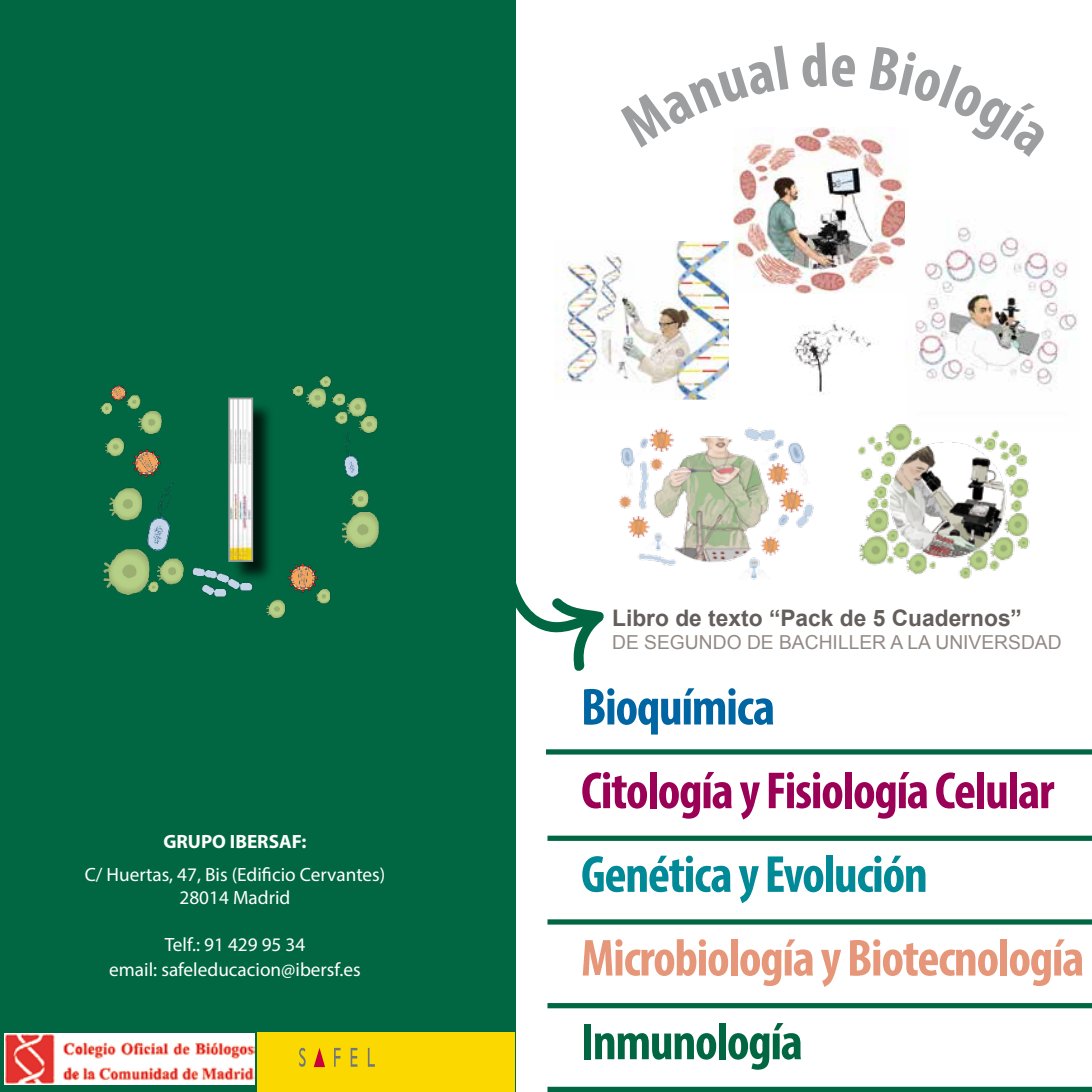
<style>
.page{position:relative;width:1092px;height:1092px;background:#fff}
.page>*{position:absolute;margin:0;border:0;box-sizing:border-box;transform-origin:0 0}
.t1{font:700 condensed 52.5px "Myriad Pro";letter-spacing:-.025em;color:#9b0057}
.t2{font:700 condensed 52.5px "Myriad Pro";letter-spacing:-.025em;color:#e69679}
.t3{font:700 condensed 52.5px "Myriad Pro";letter-spacing:-.025em;color:#008996}
.t4{font:700 condensed 52.5px "Myriad Pro";letter-spacing:-.025em;color:#006742}
.t5{font:700 condensed 52.5px "Myriad Pro";letter-spacing:-.025em;color:#0065a3}
.t6{font:700 22.75px "Arial";color:#645e5c}
.t7{font:19.25px/23.1px "Myriad Pro";color:#fff;text-align:center}
.t8{font:19.25px "Arial";color:#938a85}
.t9{font:700 19.25px "Myriad Pro";color:#fff}
</style>
<div class="page">
<svg style="left:515px;top:536px;width:85px;height:137px"></svg>
<div style="left:0;top:0;width:515px;height:1091px;background:#006742"></div>
<img style="left:100px;top:376px;width:279px;height:243px">
<img style="left:554px;top:242px;width:174px;height:141px">
<img style="left:733px;top:127px;width:173px;height:167px">
<img style="left:905px;top:199px;width:173px;height:187px">
<img style="left:600px;top:308px;width:214px;height:314px">
<img style="left:858px;top:424px;width:171px;height:154px">
<img style="left:779px;top:315px;width:93px;height:84px">
<div style="left:546px;top:749px;width:545px;height:5px;background:#006742"></div>
<div style="left:547px;top:835px;width:544px;height:5px;background:#006742"></div>
<div style="left:547px;top:919px;width:544px;height:5px;background:#006742"></div>
<svg style="left:547px;top:1003px;width:544px;height:5px;background:#036844"></svg>
<div style="left:547px;top:1086px;width:544px;height:5px;background:#006742"></div>
<div style="left:257px;top:1032px;width:258px;height:59px;background:#fbd800"></div>
<img style="left:5px;top:1033px;width:249px;height:51px">
<svg style="left:314px;top:1048px;width:11px;height:18px"></svg>
<svg style="left:299px;top:1047px;width:6px;height:19px"></svg>
<svg style="left:334px;top:1047px;width:6px;height:19px"></svg>
<svg style="left:350px;top:1047px;width:7px;height:19px"></svg>
<svg style="left:368px;top:1047px;width:7px;height:19px"></svg>
<div style="left:232px;top:402px;width:42px;height:180px;background:#000;opacity:.75"></div>
<img style="left:231px;top:400px;width:19px;height:159px">
<div style="left:228px;top:397px;width:25px;height:165px;border:2px solid #9c9e9f"></div>
<svg style="left:733px;top:127px;width:55px;height:21px"></svg>
<svg style="left:869px;top:127px;width:37px;height:30px"></svg>
<p class="t9" style="left:163px;top:829px;width:145px">GRUPO IBERSAF:</p>
<p class="t7" style="left:85px;top:862px;width:302px">C/ Huertas, 47, Bis (Edificio Cervantes)<br>28014 Madrid</p>
<p class="t7" style="left:109px;top:931px;width:253px;line-height:25.2px">Telf.: 91 429 95 34<br>email: safeleducacion@ibersf.es</p>
<p class="t6" style="left:612px;top:602px;width:411px">Libro de texto “Pack de 5 Cuadernos”</p>
<p class="t8" style="left:612px;top:629px;width:451px">DE SEGUNDO DE BACHILLER A LA UNIVERSDAD</p>
<h1 class="t5" style="left:581px;top:674px;width:196px">Bioquímica</h1>
<h1 class="t1" style="left:581px;top:757px;width:475px">Citología y Fisiología Celular</h1>
<h1 class="t3" style="left:581px;top:841px;width:348px">Genética y Evolución</h1>
<h1 class="t2" style="left:581px;top:925px;width:505px">Microbiología y Biotecnología</h1>
<h1 class="t4" style="left:581px;top:1008px;width:223px">Inmunología</h1>
</div>
